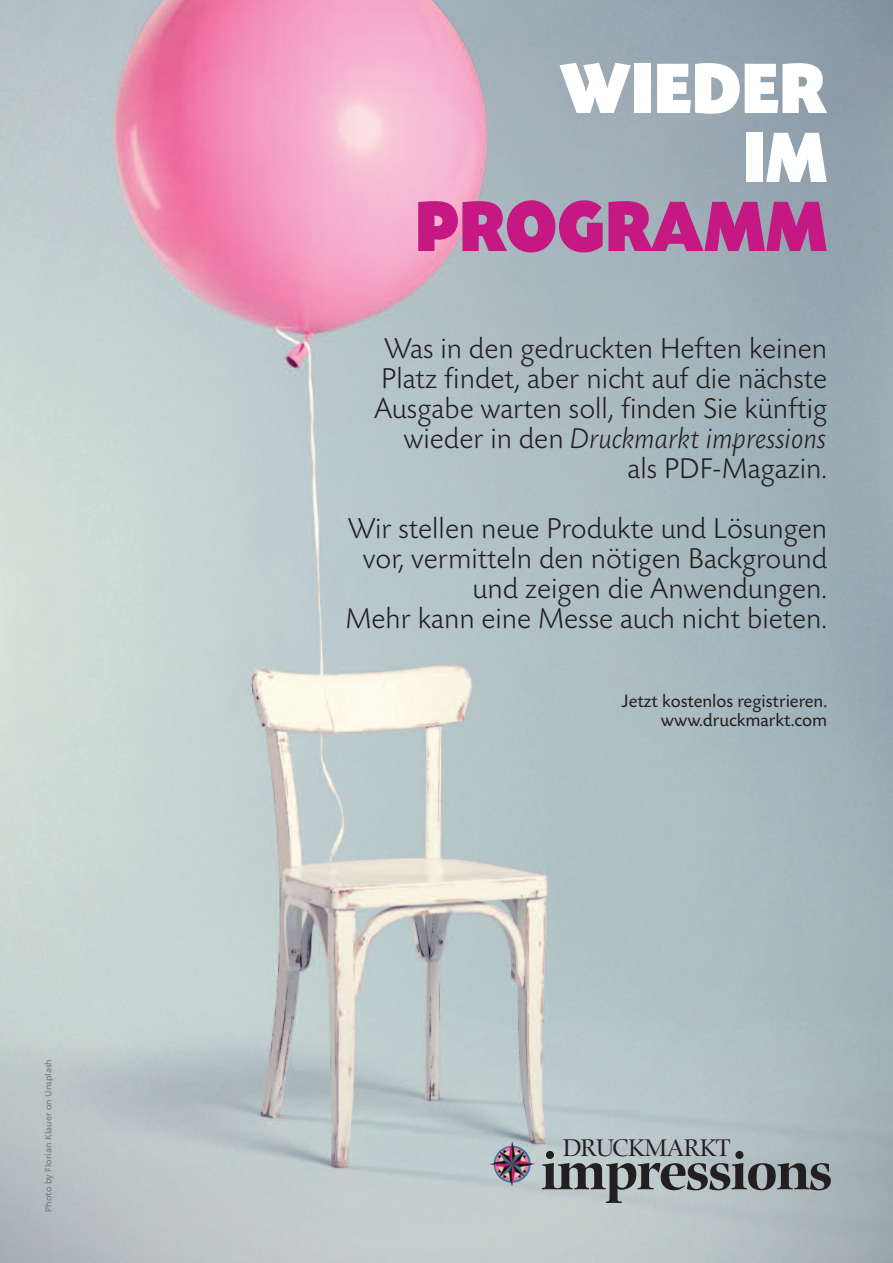
<style>
.page{position:relative;width:893px;height:1263px;background:#fff}
.page>*{position:absolute;margin:0;border:0;box-sizing:border-box;transform-origin:0 0}
.t1{font:75px/69px "Today SB Ultra";color:#fff;text-align:right;scale:.9 1}
.t2{font:75px "Today SB Ultra";color:#c61882;scale:.9 1}
.t3{font:700 55.5px "Zapf Renais SB";letter-spacing:-.025em;color:#231f20}
.t4{font:300 30px/30px "Today SB";color:#231f20;text-align:right}
.t5{font:24.75px "Zapf Renais SB";letter-spacing:-.025em;color:#231f20}
.t6{font:18.75px/18.8px "Today SB";color:#231f20;text-align:right}
.t7{font:9px "Frutiger";color:#76787b}
.s1{font-style:italic}
</style>
<div class="page">
<img style="left:0;top:0;width:893px;height:1263px">
<img style="left:513px;top:1146px;width:25px;height:29px">
<p class="t7" style="left:45px;top:1212px;width:154px;rotate:-90deg">Photo by Florian Klauer on Unsplash</p>
<h1 class="t1" style="left:559px;top:53px;width:299px">WIEDER<br>IM</h1>
<h1 class="t2" style="left:415px;top:181px;width:459px">PROGRAMM</h1>
<p class="t4" style="left:374px;top:333px;width:454px">Was in den gedruckten Heften keinen Platz findet, aber nicht auf die nächste Ausgabe warten soll, finden Sie künftig wieder in den <span class="s1">Druckmarkt impressions </span>als PDF-Magazin.</p>
<p class="t4" style="left:345px;top:513px;width:483px">Wir stellen neue Produkte und Lösungen vor, vermitteln den nötigen Background und zeigen die Anwendungen.<br>Mehr kann eine Messe auch nicht bieten.</p>
<p class="t6" style="left:621px;top:691px;width:207px">Jetzt kostenlos registrieren. www.druckmarkt.com</p>
<p class="t5" style="left:563px;top:1133px;width:169px">DRUCKMARKT</p>
<h2 class="t3" style="left:541px;top:1137px;width:293px">impressions</h2>
</div>
